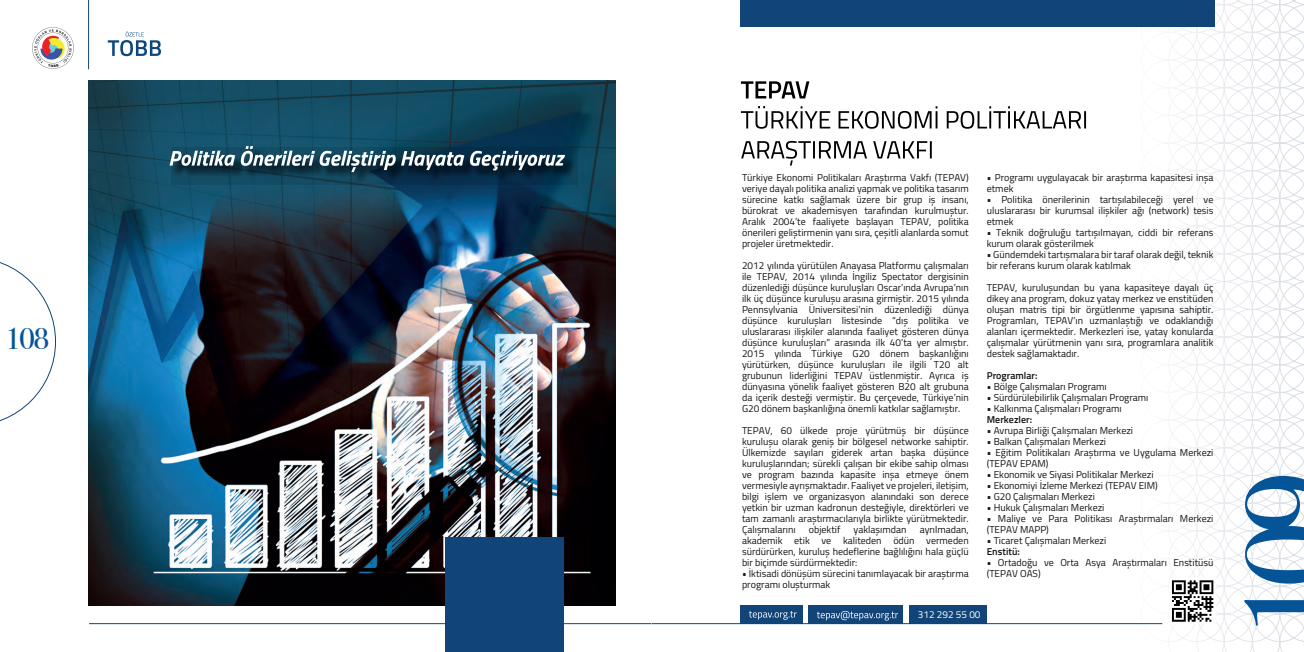
<style>
.page{position:relative;width:1304px;height:652px;background:#fff}
.page>*{position:absolute;margin:0;border:0;box-sizing:border-box;transform-origin:0 0}
.t1{font:124.3px "Bodoni Svty Two ITCTT Book";color:#055498}
.t2{font:30px "Bodoni Svty Two ITCTT Book";color:#055498}
.t3{font:10px/11px "Titillium Web";color:#111416}
.t4{font:600 10px "Titillium Web";color:#111416}
.t5{font:10px "Titillium Web";color:#fff}
</style>
<div class="page">
<svg style="left:32px;top:27px;width:42px;height:42px"></svg>
<hr style="left:88px;top:0;width:1px;height:69px;background:#114579">
<svg style="left:0;top:262px;width:56px;height:160px"></svg>
<div style="left:741px;top:0;width:474px;height:27px;background:#114579"></div>
<svg style="left:1141px;top:310px;width:163px;height:342px"></svg>
<svg style="left:1171px;top:0;width:133px;height:310px"></svg>
<hr style="left:89px;top:623px;width:562px;height:1px;background:#114579">
<hr style="left:652px;top:623px;width:510px;height:1px;background:#114579">
<svg style="left:108px;top:31px;width:53px;height:25px"></svg>
<img style="left:89px;top:81px;width:527px;height:524px">
<div style="left:445px;top:538px;width:118px;height:114px;background:#114579"></div>
<svg style="left:171px;top:147px;width:406px;height:38px;background:#0c3951"></svg>
<svg style="left:170px;top:146px;width:395px;height:26px"></svg>
<div style="left:741px;top:605px;width:62px;height:19px;background:#114579"></div>
<div style="left:809px;top:605px;width:94px;height:19px;background:#114579"></div>
<div style="left:909px;top:605px;width:78px;height:19px;background:#114579"></div>
<svg style="left:749px;top:611px;width:48px;height:9px"></svg>
<svg style="left:817px;top:611px;width:81px;height:10px"></svg>
<svg style="left:741px;top:81px;width:68px;height:17px"></svg>
<svg style="left:741px;top:106px;width:345px;height:23px"></svg>
<svg style="left:741px;top:141px;width:191px;height:25px"></svg>
<div style="left:1170px;top:578px;width:45px;height:46px;background:#fff"></div>
<svg style="left:1172px;top:580px;width:41px;height:42px"></svg>
<h2 class="t2" style="left:5px;top:321px;width:46px">108</h2>
<p class="t3" style="left:742px;top:172px;width:228px;text-align:justify">Türkiye Ekonomi Politikaları Araștırma Vakfı (TEPAV) veriye dayalı politika analizi yapmak ve politika tasarım sürecine katkı sağlamak üzere bir grup iș insanı, bürokrat ve akademisyen tarafından kurulmuștur.<br>Aralık 2004’te faaliyete bașlayan TEPAV, politika önerileri geliștirmenin yanı sıra, çeșitli alanlarda somut projeler üretmektedir.</p>
<p class="t3" style="left:742px;top:260px;width:228px;text-align:justify">2012 yılında yürütülen Anayasa Platformu çalıșmaları ile TEPAV, 2014 yılında İngiliz Spectator dergisinin düzenlediği düșünce kurulușları Oscar’ında Avrupa’nın ilk üç düșünce kurulușu arasına girmiștir. 2015 yılında Pennsylvania Üniversitesi’nin düzenlediği dünya düșünce kurulușları listesinde “dıș politika ve uluslararası ilișkiler alanında faaliyet gösteren dünya düșünce kurulușları” arasında ilk 40’ta yer almıștır.<br>2015 yılında Türkiye G20 dönem bașkanlığını yürütürken, düșünce kurulușları ile ilgili T20 alt grubunun liderliğini TEPAV üstlenmiștir. Ayrıca iș dünyasına yönelik faaliyet gösteren B20 alt grubuna da içerik desteği vermiștir. Bu çerçevede, Türkiye’nin G20 dönem bașkanlığına önemli katkılar sağlamıștır.</p>
<p class="t3" style="left:742px;top:425px;width:228px;text-align:justify">TEPAV, 60 ülkede proje yürütmüș bir düșünce kurulușu olarak geniș bir bölgesel networke sahiptir.<br>Ülkemizde sayıları giderek artan bașka düșünce kurulușlarından; sürekli çalıșan bir ekibe sahip olması ve program bazında kapasite inșa etmeye önem vermesiyle ayrıșmaktadır. Faaliyet ve projeleri, iletișim, bilgi ișlem ve organizasyon alanındaki son derece yetkin bir uzman kadronun desteğiyle, direktörleri ve tam zamanlı araștırmacılarıyla birlikte yürütmektedir.<br>Çalıșmalarını</p>
<p class="t3" style="left:809px;top:524px;width:33px">objektif</p>
<p class="t3" style="left:854px;top:524px;width:54px">yaklașımdan</p>
<p class="t3" style="left:742px;top:524px;width:228px;text-align:justify;text-indent:178px">ayrılmadan, akademik etik ve kaliteden ödün vermeden sürdürürken, kuruluș hedeflerine bağlılığını hala güçlü bir biçimde sürdürmektedir:</p>
<p class="t3" style="left:742px;top:568px;width:228px">• İktisadi dönüșüm sürecini tanımlayacak bir araștırma programı olușturmak</p>
<p class="t3" style="left:987px;top:172px;width:228px">• Programı uygulayacak bir araștırma kapasitesi inșa etmek</p>
<p class="t3" style="left:987px;top:194px;width:228px;text-align:justify">• Politika önerilerinin tartıșılabileceği yerel ve uluslararası bir kurumsal ilișkiler ağı (network) tesis etmek</p>
<p class="t3" style="left:987px;top:227px;width:228px">• Teknik doğruluğu tartıșılmayan, ciddi bir referans kurum olarak gösterilmek</p>
<p class="t3" style="left:987px;top:249px;width:228px">• Gündemdeki tartıșmalara bir taraf olarak değil, teknik bir referans kurum olarak katılmak</p>
<p class="t3" style="left:987px;top:282px;width:228px;text-align:justify">TEPAV, kurulușundan bu yana kapasiteye dayalı üç dikey ana program, dokuz yatay merkez ve enstitüden olușan matris tipi bir örgütlenme yapısına sahiptir.<br>Programları, TEPAV’ın uzmanlaștığı ve odaklandığı alanları içermektedir. Merkezleri ise, yatay konularda çalıșmalar yürütmenin yanı sıra, programlara analitik destek sağlamaktadır.</p>
<p class="t4" style="left:987px;top:368px;width:52px">Programlar:</p>
<p class="t3" style="left:987px;top:381px;width:122px">• Bölge Çalıșmaları Programı</p>
<p class="t3" style="left:987px;top:392px;width:163px">• Sürdürülebilirlik Çalıșmaları Programı</p>
<p class="t3" style="left:987px;top:403px;width:136px">• Kalkınma Çalıșmaları Programı</p>
<p class="t4" style="left:987px;top:412px;width:47px">Merkezler:</p>
<p class="t3" style="left:987px;top:425px;width:148px">• Avrupa Birliği Çalıșmaları Merkezi</p>
<p class="t3" style="left:987px;top:436px;width:121px">• Balkan Çalıșmaları Merkezi</p>
<p class="t3" style="left:987px;top:447px;width:228px">• Eğitim Politikaları Araștırma ve Uygulama Merkezi (TEPAV EPAM)</p>
<p class="t3" style="left:987px;top:469px;width:168px">• Ekonomik ve Siyasi Politikalar Merkezi</p>
<p class="t3" style="left:987px;top:480px;width:172px">• Ekonomiyi İzleme Merkezi (TEPAV EIM)</p>
<p class="t3" style="left:987px;top:491px;width:110px">• G20 Çalıșmaları Merkezi</p>
<p class="t3" style="left:987px;top:502px;width:119px">• Hukuk Çalıșmaları Merkezi</p>
<p class="t3" style="left:987px;top:513px;width:228px">• Maliye ve Para Politikası Araștırmaları Merkezi (TEPAV MAPP)</p>
<p class="t3" style="left:987px;top:535px;width:121px">• Ticaret Çalıșmaları Merkezi</p>
<p class="t4" style="left:987px;top:544px;width:35px">Enstitü:</p>
<p class="t3" style="left:987px;top:557px;width:228px">• Ortadoğu ve Orta Asya Araștırmaları Enstitüsü (TEPAV OAS)</p>
<p class="t5" style="left:918px;top:607px;width:64px">0055292213</p>
<h1 class="t1" style="left:1216px;top:641px;width:173px;rotate:-90deg">109</h1>
</div>
